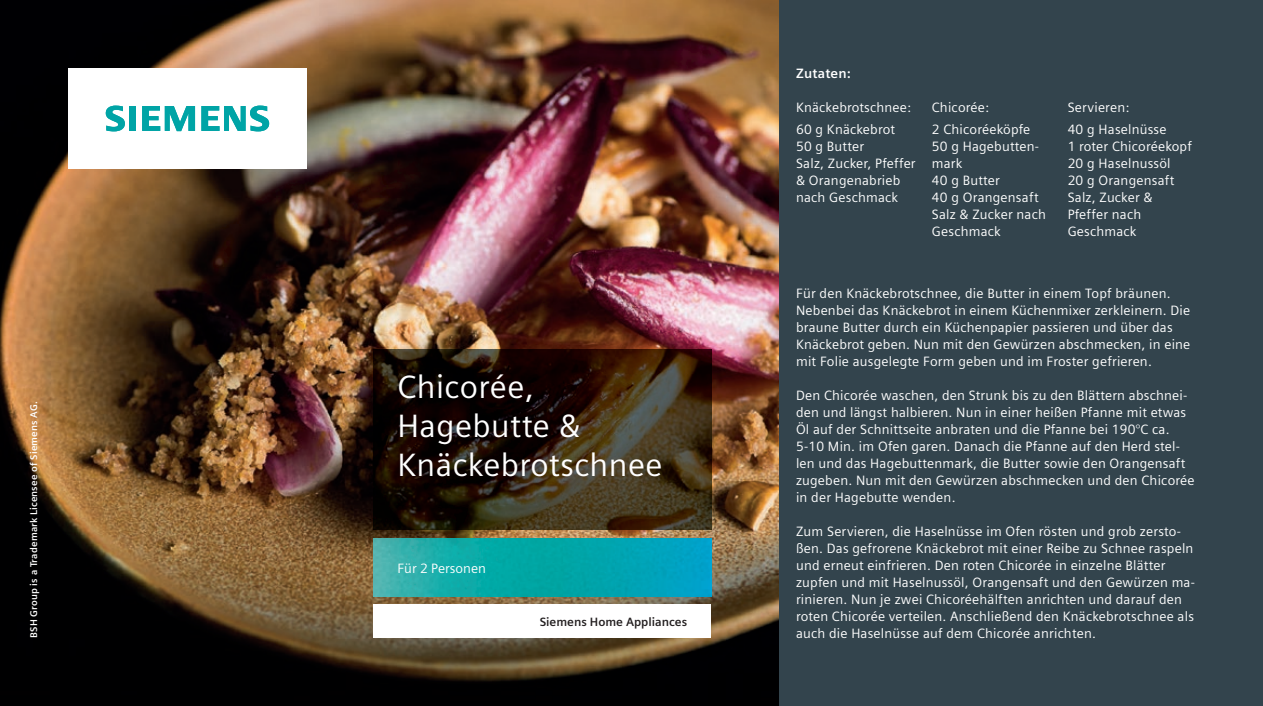
<style>
.page{position:relative;width:1263px;height:706px;background:#fff}
.page>*{position:absolute;margin:0;border:0;box-sizing:border-box;transform-origin:0 0}
.t1{font:32.25px/38.7px "Siemens Sans";letter-spacing:.015em;color:#fff}
.t2{font:13.5px/17px "Siemens Sans";letter-spacing:.015em;color:#fff}
.t3{font:700 13.5px "Siemens Sans";letter-spacing:.015em;color:#fff}
.t4{font:700 12px "Siemens Sans";color:#231f20}
.t5{font:700 9.75px "Siemens Sans";letter-spacing:.015em;color:#fff}
</style>
<div class="page">
<img style="left:0;top:0;width:779px;height:706px">
<div style="left:779px;top:0;width:484px;height:706px;background:#33444d"></div>
<div style="left:68px;top:68px;width:238px;height:101px;background:#fff"></div>
<svg style="left:106px;top:106px;width:30px;height:25px"></svg>
<svg style="left:142px;top:106px;width:53px;height:25px"></svg>
<svg style="left:201px;top:106px;width:68px;height:25px"></svg>
<img style="left:374px;top:538px;width:337px;height:58px">
<img style="left:374px;top:349px;width:337px;height:181px">
<div style="left:374px;top:605px;width:337px;height:33px;background:#fff"></div>
<p class="t5" style="left:28px;top:638px;width:238px;rotate:-90deg">BSH Group is a Trademark Licensee of Siemens AG.</p>
<h1 class="t1" style="left:397px;top:368px;width:267px">Chicorée,<br>Hagebutte &amp;<br>Knäckebrotschnee</h1>
<p class="t2" style="left:397px;top:559px;width:90px">Für 2 Personen</p>
<p class="t4" style="left:540px;top:615px;width:149px">Siemens Home Appliances</p>
<p class="t3" style="left:796px;top:66px;width:56px">Zutaten:</p>
<p class="t2" style="left:796px;top:97px;width:117px;line-height:21.3px">Knäckebrotschnee:<br>60 g Knäckebrot</p>
<p class="t2" style="left:796px;top:138px;width:121px">50 g Butter<br>Salz, Zucker, Pfeffer &amp; Orangenabrieb nach Geschmack</p>
<p class="t2" style="left:932px;top:97px;width:100px;line-height:21.3px">Chicorée:<br>2 Chicoréeköpfe</p>
<p class="t2" style="left:932px;top:138px;width:116px">50 g Hagebutten&shy;mark<br>40 g Butter<br>40 g Orangensaft<br>Salz &amp; Zucker nach<br>Geschmack</p>
<p class="t2" style="left:1068px;top:97px;width:100px;line-height:21.3px">Servieren:<br>40 g Haselnüsse</p>
<p class="t2" style="left:1068px;top:138px;width:126px">1 roter Chicoréekopf<br>20 g Haselnussöl<br>20 g Orangensaft<br>Salz, Zucker &amp;<br>Pfeffer nach<br>Geschmack</p>
<p class="t2" style="left:796px;top:285px;width:396px">Für den Knäckebrotschnee, die Butter in einem Topf bräunen.<br>Nebenbei das Knäckebrot in einem Küchenmixer zerkleinern. Die braune Butter durch ein Küchenpapier passieren und über das Knäckebrot geben. Nun mit den Gewürzen abschmecken, in eine mit Folie ausgelegte Form geben und im Froster gefrieren.</p>
<p class="t2" style="left:796px;top:387px;width:400px">Den Chicorée waschen, den Strunk bis zu den Blättern abschnei&shy;den und längst halbieren. Nun in einer heißen Pfanne mit etwas Öl auf der Schnittseite anbraten und die Pfanne bei 190°C ca.<br>5-10 Min. im Ofen garen. Danach die Pfanne auf den Herd stel&shy;len und das Hagebuttenmark, die Butter sowie den Orangensaft zugeben. Nun mit den Gewürzen abschmecken und den Chicorée in der Hagebutte wenden.</p>
<p class="t2" style="left:796px;top:523px;width:400px">Zum Servieren, die Haselnüsse im Ofen rösten und grob zersto&shy;ßen. Das gefrorene Knäckebrot mit einer Reibe zu Schnee raspeln und erneut einfrieren. Den roten Chicorée in einzelne Blätter zupfen und mit Haselnussöl, Orangensaft und den Gewürzen ma&shy;rinieren. Nun je zwei Chicoréehälften anrichten und darauf den roten Chicorée verteilen. Anschließend den Knäckebrotschnee als</p>
<p class="t2" style="left:796px;top:625px;width:301px">auch die Haselnüsse auf dem Chicorée anrichten.</p>
</div>
